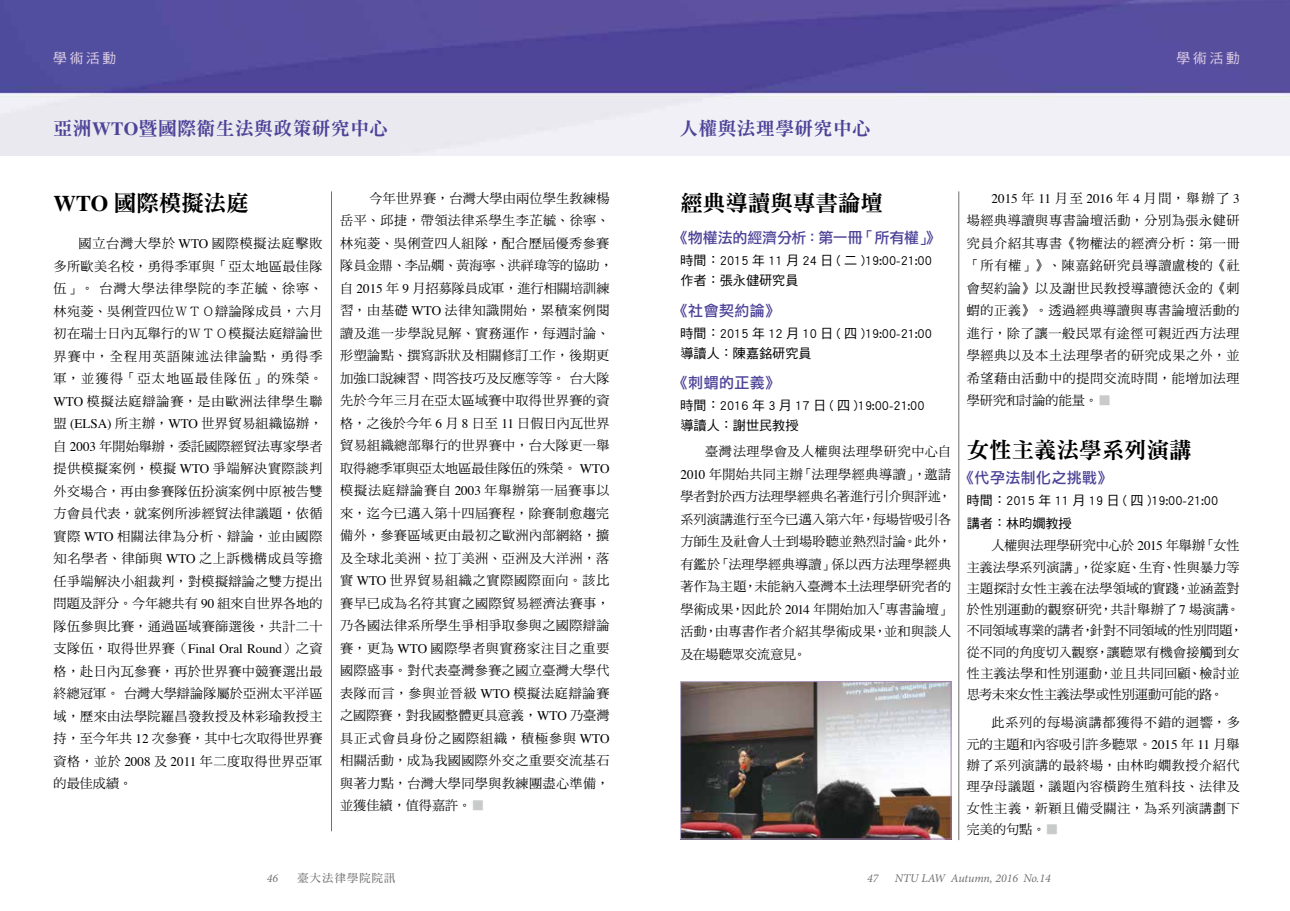
<style>
.page{position:relative;width:1290px;height:911px;background:#fff}
.page>*{position:absolute;margin:0;border:0;box-sizing:border-box;transform-origin:0 0}
.t1{font:22.5px "DF Ming Std W9";color:#000}
.t2{font:18.75px "DF Ming Std W9";letter-spacing:.025em;color:#4d4398}
.t3{font:15px "DF Li Hei Std W5";letter-spacing:.025em;color:#4d4398}
.t4{font:15px "DF Li Hei Std W5";letter-spacing:-.01em;color:#4d4398}
.t5{font:13.75px "DF Hei Std W5";color:#decfe5}
.t6{font:13.75px "DF Hei Std W5";color:#decee5}
.t7{font:13.12px/22.5px "DF Ming Std W5";letter-spacing:.03em;color:#000;text-align:justify}
.t8{font:13.12px/21.2px "DF Ming Std W5";letter-spacing:.01em;color:#000}
.t9{font:13.12px/20px "DF Hei Std W5";color:#000}
.t10{font:13.12px "Times";color:#000}
.t11{font:italic 11.88px "Minion Pro";color:#727171}
.t12{font:11.25px "DF Ming Std W7";letter-spacing:.1em;color:#727171}
.s1{font-family:"Times";font-weight:700}
.s2{font-family:"Times"}
.s3{font-family:"DF Ming Std W5"}
.s4{font-family:"DF Li Hei Std W3";color:#c9caca}
</style>
<div class="page">
<img style="left:0;top:0;width:1290px;height:156px">
<hr style="left:958px;top:191px;width:1px;height:649px;background:#727171">
<hr style="left:331px;top:191px;width:1px;height:640px;background:#727171">
<img style="left:682px;top:683px;width:267px;height:154px">
<p class="t5" style="left:53px;top:51px;width:65px">學術活動</p>
<p class="t6" style="left:1176px;top:51px;width:65px">學術活動</p>
<h2 class="t2" style="left:54px;top:118px;width:336px">亞洲<span class="s1">WTO</span>暨國際衛生法與政策研究中心</h2>
<h2 class="t2" style="left:679px;top:118px;width:193px">人權與法理學研究中心</h2>
<h1 class="t1" style="left:54px;top:190px;width:197px"><span class="s1">WTO</span> 國際模擬法庭</h1>
<p class="t7" style="left:54px;top:232px;width:270px;text-indent:25px">國立台灣大學於 <span class="s2">WTO</span> 國際模擬法庭擊敗多所歐美名校，勇得季軍與「亞太地區最佳隊伍」。台灣大學法律學院的李芷毓、徐寧、林宛菱、吳俐萱四位ＷＴＯ辯論隊成員，六月初在瑞士日內瓦舉行的ＷＴＯ模擬法庭辯論世界賽中，全程用英語陳述法律論點，勇得季軍，並獲得「亞太地區最佳隊伍」的殊榮。<span class="s2">WTO</span> 模擬法庭辯論賽，是由歐洲法律學生聯盟 <span class="s2">(ELSA)</span> 所主辦，<span class="s2">WTO</span> 世界貿易組織協辦，自 <span class="s2">2003</span> 年開始舉辦，委託國際經貿法專家學者提供模擬案例，模擬 <span class="s2">WTO</span> 爭端解決實際談判外交場合，再由參賽隊伍扮演案例中原被告雙方會員代表，就案例所涉經貿法律議題，依循實際 <span class="s2">WTO</span> 相關法律為分析、辯論，並由國際知名學者、律師與 <span class="s2">WTO</span> 之上訴機構成員等擔任爭端解決小組裁判，對模擬辯論之雙方提出問題及評分。今年總共有 <span class="s2">90</span> 組來自世界各地的隊伍參與比賽，通過區域賽篩選後，共計二十</p>
<p class="t10" style="left:54px;top:636px;width:270px"><span class="s3">支隊伍，取得世界賽（</span>Final Oral Round<span class="s3">）之資</span></p>
<p class="t7" style="left:54px;top:659px;width:270px">格，赴日內瓦參賽，再於世界賽中競賽選出最終總冠軍。台灣大學辯論隊屬於亞洲太平洋區域，歷來由法學院羅昌發教授及林彩瑜教授主持，至今年共 <span class="s2">12</span> 次參賽，其中七次取得世界賽資格，並於 <span class="s2">2008</span> 及 <span class="s2">2011</span> 年二度取得世界亞軍的最佳成績。</p>
<p class="t7" style="left:340px;top:186px;width:274px;text-align:left;text-indent:29px">今年世界賽，台灣大學由兩位學生教練楊岳平、邱捷，帶領法律系學生李芷毓、徐寧、林宛菱、吳俐萱四人組隊，配合歷屆優秀參賽隊員金鼎、李品嫺、黃海寧、洪祥瑋等的協助，自 <span class="s2">2015</span> 年 <span class="s2">9</span> 月招募隊員成軍，進行相關培訓練習，由基礎 <span class="s2">WTO</span> 法律知識開始，累積案例閱讀及進一步學說見解、實務運作，每週討論、形塑論點、撰寫訴狀及相關修訂工作，後期更加強口說練習、問答技巧及反應等等。台大隊先於今年三月在亞太區域賽中取得世界賽的資格，之後於今年 <span class="s2">6</span> 月 <span class="s2">8</span> 日至 <span class="s2">11</span> 日假日內瓦世界貿易組織總部舉行的世界賽中，台大隊更一舉取得總季軍與亞太地區最佳隊伍的殊榮。 <span class="s2">WTO</span>模擬法庭辯論賽自 <span class="s2">2003</span> 年舉辦第一屆賽事以來，迄今已邁入第十四屆賽程，除賽制愈趨完備外，參賽區域更由最初之歐洲內部網絡，擴及全球北美洲、拉丁美洲、亞洲及大洋洲，落實 <span class="s2">WTO</span> 世界貿易組織之實際國際面向。該比賽早已成為名符其實之國際貿易經濟法賽事，乃各國法律系所學生爭相爭取參與之國際辯論賽，更為 <span class="s2">WTO</span> 國際學者與實務家注目之重要國際盛事。對代表臺灣參賽之國立臺灣大學代表隊而言，參與並晉級 <span class="s2">WTO</span> 模擬法庭辯論賽之國際賽，對我國整體更具意義，<span class="s2">WTO</span> 乃臺灣具正式會員身份之國際組織，積極參與 <span class="s2">WTO</span>相關活動，成為我國國際外交之重要交流基石與著力點，台灣大學同學與教練團盡心準備，並獲佳績，值得嘉許。<span class="s4">■</span></p>
<h1 class="t1" style="left:680px;top:190px;width:204px">經典導讀與專書論壇</h1>
<p class="t4" style="left:673px;top:229px;width:269px">《物權法的經濟分析：第一冊「所有權」》</p>
<p class="t9" style="left:680px;top:250px;width:253px">時間：2015 年 11 月 24 日 ( 二 )19:00-21:00作者：張永健研究員</p>
<p class="t3" style="left:673px;top:302px;width:109px">《社會契約論》</p>
<p class="t9" style="left:680px;top:323px;width:253px">時間：2015 年 12 月 10 日 ( 四 )19:00-21:00導讀人：陳嘉銘研究員</p>
<p class="t3" style="left:673px;top:374px;width:109px">《刺蝟的正義》</p>
<p class="t9" style="left:680px;top:395px;width:246px">時間：2016 年 3 月 17 日 ( 四 )19:00-21:00導讀人：謝世民教授</p>
<p class="t7" style="left:680px;top:440px;width:272px;text-indent:25px">臺灣法理學會及人權與法理學研究中心自<span class="s2">2010</span> 年開始共同主辦「法理學經典導讀」，邀請學者對於西方法理學經典名著進行引介與評述，系列演講進行至今已邁入第六年，每場皆吸引各方師生及社會人士到場聆聽並熱烈討論。此外，有鑑於「法理學經典導讀」係以西方法理學經典著作為主題，未能納入臺灣本土法理學研究者的學術成果，因此於 <span class="s2">2014</span> 年開始加入「專書論壇」活動，由專書作者介紹其學術成果，並和與談人及在場聽眾交流意見。</p>
<p class="t10" style="left:991px;top:186px;width:250px">2015 <span class="s3">年</span> 11 <span class="s3">月至</span> 2016 <span class="s3">年</span> 4 <span class="s3">月間，舉辦了</span> 3</p>
<p class="t7" style="left:967px;top:209px;width:274px">場經典導讀與專書論壇活動，分別為張永健研究員介紹其專書《物權法的經濟分析：第一冊「所有權」》、陳嘉銘研究員導讀盧梭的《社會契約論》以及謝世民教授導讀德沃金的《刺蝟的正義》。透過經典導讀與專書論壇活動的進行，除了讓一般民眾有途徑可親近西方法理學經典以及本土法理學者的研究成果之外，並希望藉由活動中的提問交流時間，能增加法理學研究和討論的能量。<span class="s4">■</span></p>
<h1 class="t1" style="left:967px;top:438px;width:226px">女性主義法學系列演講</h1>
<p class="t3" style="left:959px;top:469px;width:155px">《代孕法制化之挑戰》</p>
<p class="t9" style="left:967px;top:489px;width:253px;line-height:22.5px">時間：2015 年 11 月 19 日 ( 四 )19:00-21:00講者：林昀嫺教授</p>
<p class="t8" style="left:967px;top:535px;width:278px;text-indent:25px">人權與法理學研究中心於 <span class="s2">2015</span> 年舉辦「女性主義法學系列演講」，從家庭、生育、性與暴力等主題探討女性主義在法學領域的實踐，並涵蓋對於性別運動的觀察研究，共計舉辦了 <span class="s2">7</span> 場演講。不同領域專業的講者，針對不同領域的性別問題，從不同的角度切入觀察，讓聽眾有機會接觸到女性主義法學和性別運動，並且共同回顧、檢討並思考未來女性主義法學或性別運動可能的路。</p>
<p class="t7" style="left:967px;top:712px;width:275px;line-height:21.2px;text-indent:25px">此系列的每場演講都獲得不錯的迴響，多元的主題和內容吸引許多聽眾。<span class="s2">2015</span> 年 <span class="s2">11</span> 月舉辦了系列演講的最終場，由林昀嫺教授介紹代理孕母議題，議題內容橫跨生殖科技、法律及女性主義，新穎且備受關注，為系列演講劃下完美的句點。<span class="s4">■</span></p>
<p class="t11" style="left:267px;top:870px;width:13px">46</p>
<p class="t12" style="left:297px;top:872px;width:99px">臺大法律學院院訊</p>
<p class="t11" style="left:867px;top:870px;width:13px">47</p>
<p class="t11" style="left:895px;top:870px;width:157px">NTU LAW Autumn, 2016 No.14</p>
</div>
